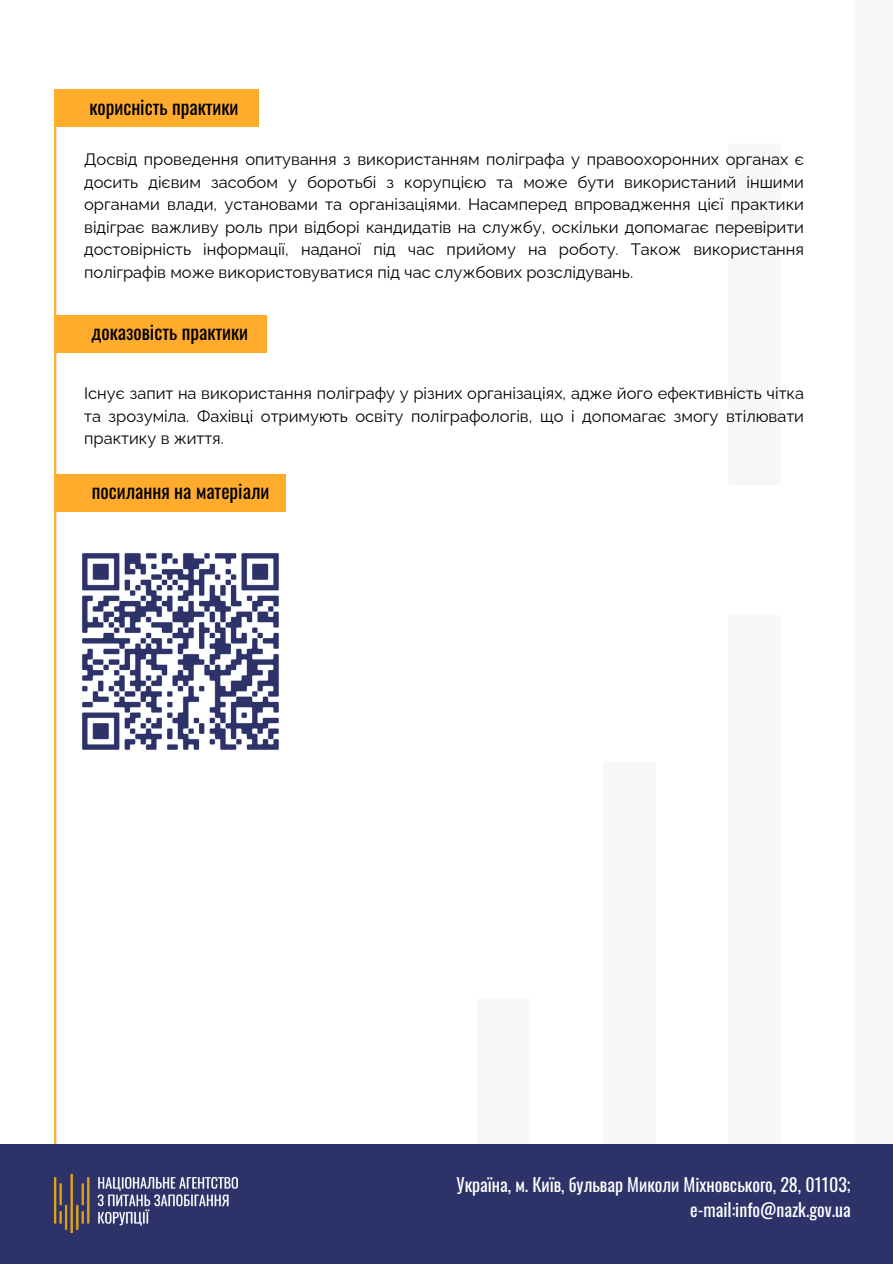
<style>
.page{position:relative;width:893px;height:1264px;background:#fff}
.page>*{position:absolute;margin:0;border:0;box-sizing:border-box;transform-origin:0 0}
.t1{font:19.5px "Oswald";color:#000}
.t2{font:18px "Oswald";color:#fff}
.t3{font:16.5px/22.5px "Raleway";color:#000;text-align:justify}
</style>
<div class="page">
<hr style="left:54px;top:91px;width:2px;height:1169px;background:#ffac2d">
<div style="left:0;top:1144px;width:892px;height:119px;background:#2d3369"></div>
<img style="left:54px;top:1174px;width:183px;height:58px">
<div style="left:54px;top:89px;width:205px;height:37px;background:#ffac2d"></div>
<div style="left:55px;top:315px;width:211px;height:37px;background:#ffac2d"></div>
<div style="left:55px;top:474px;width:231px;height:37px;background:#ffac2d"></div>
<img style="left:82px;top:553px;width:197px;height:197px">
<p class="t1" style="left:89px;top:92px;width:151px">корисність практики</p>
<p class="t3" style="left:84px;top:148px;width:721px">Досвід проведення опитування з використанням поліграфа у правоохоронних органах є досить дієвим засобом у боротьбі з корупцією та може бути використаний іншими органами влади, установами та організаціями. Насамперед впровадження цієї практики відіграє важливу роль при відборі кандидатів на службу, оскільки допомагає перевірити достовірність інформації, наданої під час прийому на роботу. Також використання поліграфів може використовуватися під час службових розслідувань.</p>
<p class="t1" style="left:92px;top:317px;width:158px">доказовість практики</p>
<p class="t3" style="left:84px;top:382px;width:721px">Існує запит на використання поліграфу у різних організаціях, адже його ефективність чітка та зрозуміла. Фахівці отримують освіту поліграфологів, що і допомагає змогу втілювати практику в життя.</p>
<p class="t1" style="left:92px;top:475px;width:179px">посилання на матеріали</p>
<p class="t2" style="left:456px;top:1170px;width:396px">Україна, м. Київ, бульвар Миколи Міхновського, 28, 01103;</p>
<p class="t2" style="left:690px;top:1195px;width:162px">e-mail:info@nazk.gov.ua</p>
</div>
